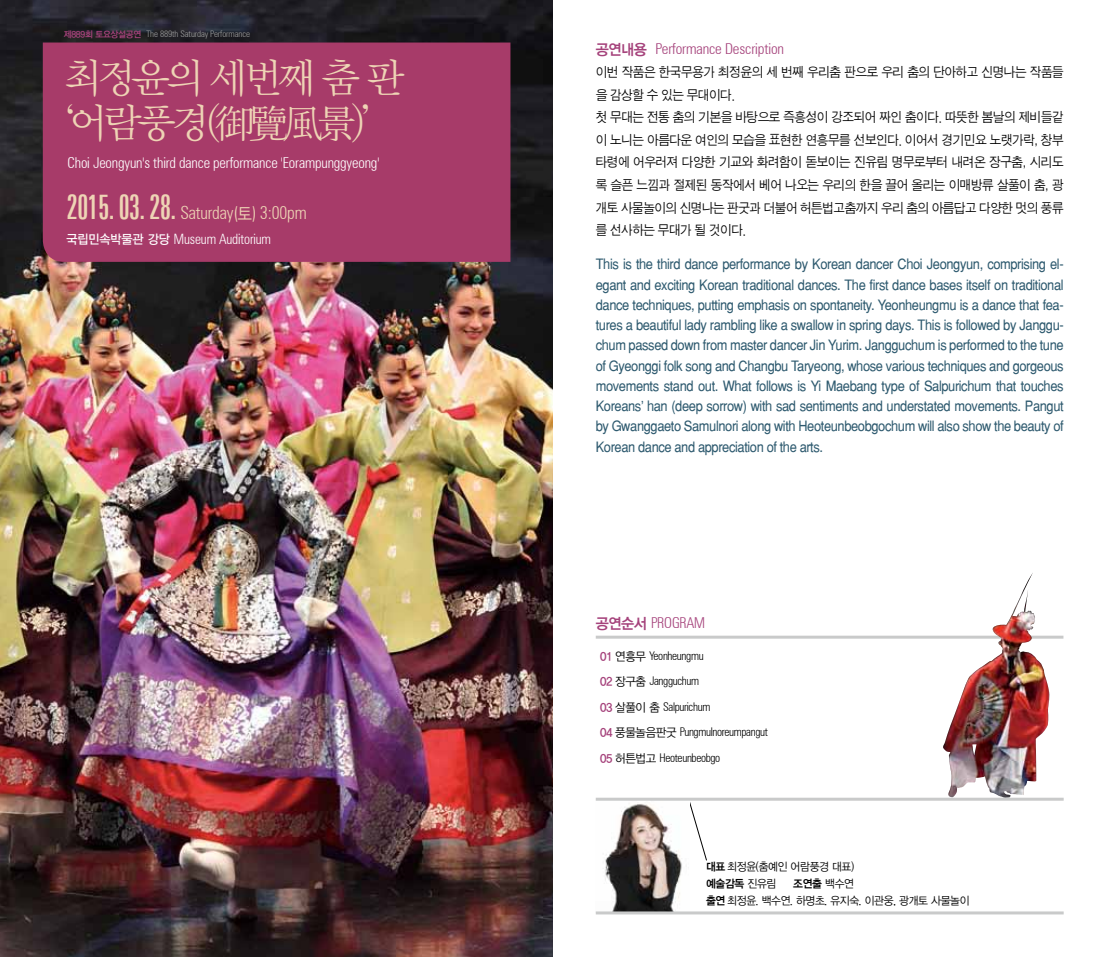
<style>
.page{position:relative;width:1106px;height:957px;background:#fff}
.page>*{position:absolute;margin:0;border:0;box-sizing:border-box;transform-origin:0 0}
.t1{font:40.5px/45px "YDIY Mj O320";letter-spacing:-.1em;color:#eed4b5;text-align:right}
.t2{font:300 condensed 18px "Zurich BT";letter-spacing:-.01em;color:#eed4b5;scale:.95 1}
.t3{font:300 condensed 15px "Zurich BT";letter-spacing:-.01em;color:#fff}
.t4{font:300 condensed 15px "Zurich BT";letter-spacing:-.01em;color:#a5427b}
.t5{font:300 condensed 15px "Zurich BT";letter-spacing:-.01em;color:#a5427b;scale:.95 1}
.t6{font:14.25px/20.2px "Helvetica";letter-spacing:-.03em;color:#2e5a6f;text-align:justify;scale:.9 1}
.t7{font:300 condensed 14.25px "Zurich BT";letter-spacing:-.01em;color:#fff;scale:.95 1}
.t8{font:13.5px/22.5px "Sand Jg";letter-spacing:-.03em;color:#000;scale:.95 1}
.t9{font:300 condensed 12px/25.5px "Zurich BT";letter-spacing:-.03em;color:#000;scale:.95 1}
.t10{font:11.25px "YDIYGO320";letter-spacing:-.03em;color:#000;scale:.95 1}
.t11{font:11.25px "YDIYGO340";letter-spacing:-.03em;color:#000;scale:.95 1}
.t12{font:300 condensed 9px "Zurich BT";letter-spacing:-.01em;color:#9fa0a0}
.s1{font-family:"YDIYGO340";font-weight:400;font-stretch:normal;color:#a5427b}
.s2{font-weight:400;font-stretch:extra-condensed;font-size:34.5px}
.s3{font-family:"YDIYGO320";font-weight:400;font-stretch:normal}
.s4{font-family:"YDIYGO330";font-weight:400;font-stretch:normal;font-size:12.75px}
.s5{font-family:"YDIYGO340";font-weight:400;font-stretch:normal}
.s6{font-family:"YDIYGO340"}
.s7{font-family:"YDIYGO320"}
</style>
<div class="page">
<img style="left:0;top:0;width:553px;height:957px">
<div style="left:43px;top:43px;width:467px;height:219px;background:#a73b69"></div>
<svg style="left:689px;top:800px;width:18px;height:61px"></svg>
<img style="left:596px;top:800px;width:93px;height:111px">
<hr style="left:596px;top:911px;width:467px;height:3px;background:#c9caca">
<hr style="left:596px;top:635px;width:467px;height:3px;background:#c9caca">
<img style="left:943px;top:576px;width:106px;height:221px">
<hr style="left:596px;top:797px;width:467px;height:3px;background:#c9caca">
<p class="t12" style="left:64px;top:29px;width:188px"><span class="s1">제889회 토요상설공연</span> The 889th Saturday Performance</p>
<h1 class="t1" style="left:33px;top:56px;width:372px">최정윤의 세번째 춤 판 ‘어람풍경(御覽風景)’</h1>
<p class="t3" style="left:68px;top:154px;width:313px">Choi Jeongyun's third dance performance 'Eorampunggyeong'</p>
<p class="t2" style="left:66px;top:202px;width:254px"><span class="s2">2015. 03. 28.</span> Saturday(<span class="s3">토</span>) 3:00pm</p>
<p class="t7" style="left:66px;top:231px;width:217px"><span class="s4">국립민속박물관 강당</span> Museum Auditorium</p>
<p class="t4" style="left:596px;top:39px;width:190px"><span class="s5">공연내용</span> Performance Description</p>
<p class="t8" style="left:596px;top:61px;width:494px">이번 작품은 한국무용가 최정윤의 세 번째 우리춤 판으로 우리 춤의 단아하고 신명나는 작품들 을 감상할 수 있는 무대이다.<br>첫 무대는 전통 춤의 기본을 바탕으로 즉흥성이 강조되어 짜인 춤이다. 따뜻한 봄날의 제비들같 이 노니는 아름다운 여인의 모습을 표현한 연흥무를 선보인다. 이어서 경기민요 노랫가락, 창부 타령에 어우러져 다양한 기교와 화려함이 돋보이는 진유림 명무로부터 내려온 장구춤, 시리도 록 슬픈 느낌과 절제된 동작에서 베어 나오는 우리의 한을 끌어 올리는 이매방류 살풀이 춤, 광 개토 사물놀이의 신명나는 판굿과 더불어 허튼법고춤까지 우리 춤의 아름답고 다양한 멋의 풍류 를 선사하는 무대가 될 것이다.</p>
<p class="t6" style="left:596px;top:254px;width:521px">This is the third dance performance by Korean dancer Choi Jeongyun, comprising el&shy;egant and exciting Korean traditional dances. The first dance bases itself on traditional dance techniques, putting emphasis on spontaneity. Yeonheungmu is a dance that fea&shy;tures a beautiful lady rambling like a swallow in spring days. This is followed by Janggu&shy;chum passed down from master dancer Jin Yurim. Jangguchum is performed to the tune of Gyeonggi folk song and Changbu Taryeong, whose various techniques and gorgeous movements stand out. What follows is Yi Maebang type of Salpurichum that touches Koreans' han (deep sorrow) with sad sentiments and understated movements. Pangut by Gwanggaeto Samulnori along with Heoteunbeobgochum will also show the beauty of Korean dance and appreciation of the arts.</p>
<p class="t5" style="left:596px;top:613px;width:106px"><span class="s5">공연순서</span> prog ram</p>
<p class="t9" style="left:600px;top:642px;width:178px"><span class="s1">01</span> <span class="s3">연흥무</span> Yeonheungmu<br><span class="s1">02</span> <span class="s3">장구춤</span> Jangguchum<br><span class="s1">03</span> <span class="s3">살풀이 춤</span> Salpurichum<br><span class="s1">04</span> <span class="s3">풍물놀음판굿</span> Pungmulnoreumpangut<br><span class="s1">05</span> <span class="s3">허튼법고</span> Heoteunbeobgo</p>
<p class="t10" style="left:706px;top:860px;width:157px"><span class="s6">대표</span> 최정윤(춤예인 어람풍경 대표)</p>
<p class="t11" style="left:706px;top:877px;width:76px">예술감독 <span class="s7">진유림</span></p>
<p class="t11" style="left:793px;top:877px;width:66px">조연출 <span class="s7">백수연</span></p>
<p class="t10" style="left:706px;top:895px;width:279px"><span class="s6">출연</span> 최정윤. 백수연. 하명초. 유지숙. 이관웅, 광개토 사물놀이</p>
</div>
